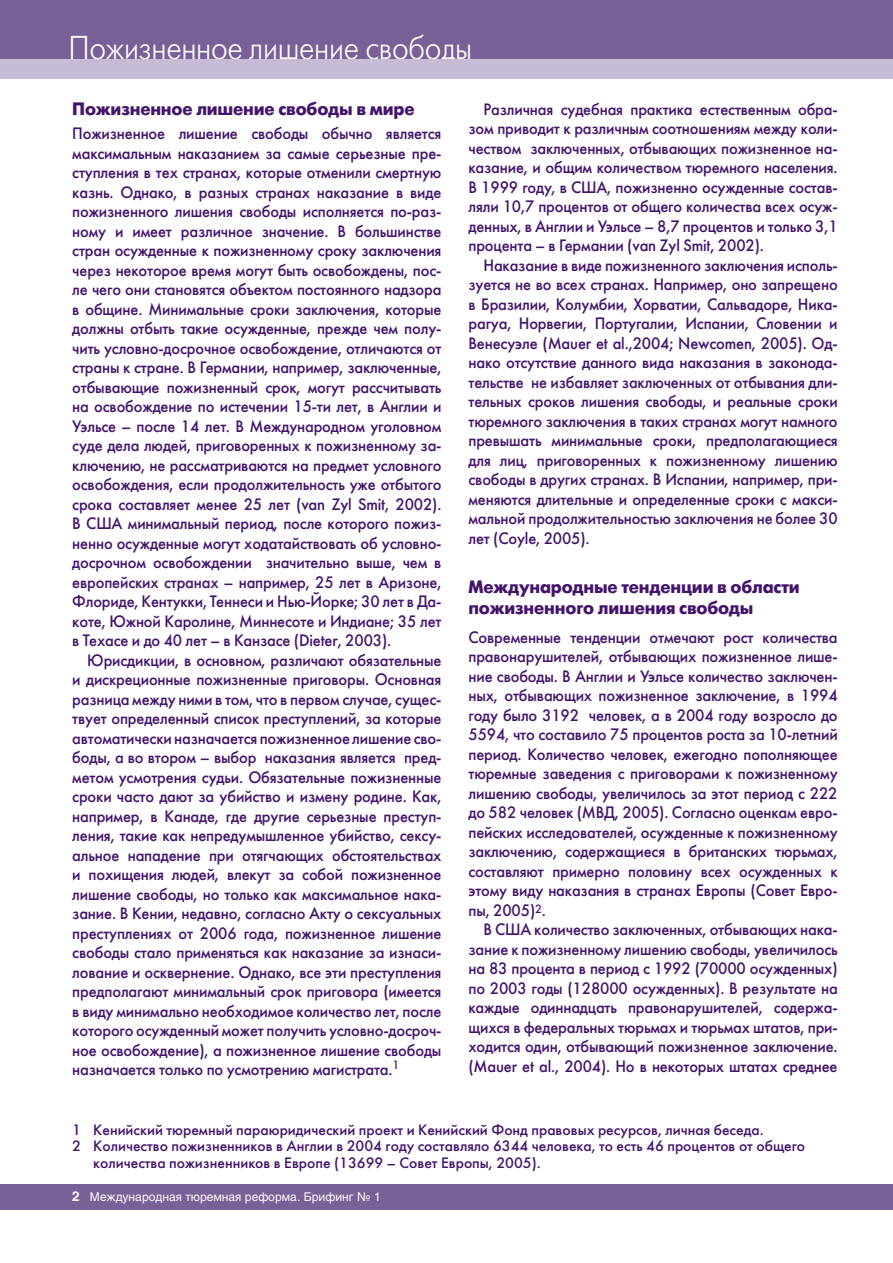
<style>
.page{position:relative;width:893px;height:1263px;background:#fff}
.page>*{position:absolute;margin:0;border:0;box-sizing:border-box;transform-origin:0 0}
.t1{font:33px "Futuris Light C";letter-spacing:-.01em;color:#fff;scale:.9 1}
.t2{font:700 18px/21px "Futuris C";letter-spacing:-.01em;color:#44146b;scale:.96 1}
.t3{font:16.5px/19.5px "Futuris C";letter-spacing:-.01em;color:#44146b;text-align:justify;scale:.96 1}
.t4{font:15px "Futuris C";color:#44146b}
.t5{font:12px "Helios";color:#fbfafc}
</style>
<div class="page">
<div style="left:0;top:1184px;width:893px;height:26px;background:#796097"></div>
<div style="left:0;top:0;width:893px;height:64px;background:#796097"></div>
<div style="left:0;top:59px;width:893px;height:20px;background:#c6bcd5"></div>
<hr style="left:892px;top:0;width:1px;height:64px;background:#796097">
<h1 class="t1" style="left:69px;top:31px;width:450px">Пожизненное лишение свободы</h1>
<p class="t2" style="left:72px;top:99px;width:358px">Пожизненное лишение свободы в мире</p>
<p class="t3" style="left:72px;top:124px;width:386px">Пожизненное лишение свободы обычно является максимальным наказанием за самые серьезные пре&shy;ступления в тех странах, которые отменили смертную казнь. Однако, в разных странах наказание в виде пожизненного лишения свободы исполняется по-раз&shy;ному и имеет различное значение. В большинстве стран осужденные к пожизненному сроку заключения через некоторое время могут быть освобождены, пос&shy;ле чего они становятся объектом постоянного надзора в общине. Минимальные сроки заключения, которые должны отбыть такие осужденные, прежде чем полу&shy;чить условно-досрочное освобождение, отличаются от страны к стране. В Германии, например, заключенные, отбывающие пожизненный срок, могут рассчитывать на освобождение по истечении 15-ти лет, в Англии и Уэльсе – после 14 лет. В Международном уголовном суде дела людей, приговоренных к пожизненному за&shy;ключению, не рассматриваются на предмет условного освобождения, если продолжительность уже отбытого срока составляет менее 25 лет (van Zyl Smit, 2002).<br>В США минимальный период, после которого пожиз&shy;ненно осужденные могут ходатайствовать об условно&shy;досрочном освобождении значительно выше, чем в европейских странах – например, 25 лет в Аризоне, Флориде, Кентукки, Теннеси и Нью-Йорке; 30 лет в Да&shy;коте, Южной Каролине, Миннесоте и Индиане; 35 лет в Техасе и до 40 лет – в Канзасе (Dieter, 2003).</p>
<p class="t3" style="left:72px;top:650px;width:386px;text-indent:15px">Юрисдикции, в основном, различают обязательные и дискреционные пожизненные приговоры. Основная разница между ними в том, что в первом случае, сущес&shy;твует определенный список преступлений, за которые автоматически назначается пожизненное лишение сво&shy;боды, а во втором – выбор наказания является пред&shy;метом усмотрения судьи. Обязательные пожизненные сроки часто дают за убийство и измену родине. Как, например, в Канаде, где другие серьезные преступ&shy;ления, такие как непредумышленное убийство, сексу&shy;альное нападение при отягчающих обстоятельствах и похищения людей, влекут за собой пожизненное лишение свободы, но только как максимальное нака&shy;зание. В Кении, недавно, согласно Акту о сексуальных преступлениях от 2006 года, пожизненное лишение свободы стало применяться как наказание за изнаси&shy;лование и осквернение. Однако, все эти преступления предполагают минимальный срок приговора (имеется в виду минимально необходимое количество лет, после которого осужденный может получить условно-досроч&shy;ное освобождение), а пожизненное лишение свободы назначается только по усмотрению магистрата.<sup>1</sup></p>
<p class="t3" style="left:468px;top:99px;width:386px;text-indent:15px">Различная судебная практика естественным обра&shy;зом приводит к различным соотношениям между коли&shy;чеством заключенных, отбывающих пожизненное на&shy;казание, и общим количеством тюремного населения.<br>В 1999 году, в США, пожизненно осужденные состав&shy;ляли 10,7 процентов от общего количества всех осуж&shy;денных, в Англии и Уэльсе – 8,7 процентов и только 3,1 процента – в Германии (van Zyl Smit, 2002).</p>
<p class="t3" style="left:468px;top:255px;width:386px;text-indent:15px">Наказание в виде пожизненного заключения исполь&shy;зуется не во всех странах. Например, оно запрещено в Бразилии, Колумбии, Хорватии, Сальвадоре, Ника&shy;рагуа, Норвегии, Португалии, Испании, Словении и Венесуэле (Mauer et al.,2004; Newcomen, 2005). Од&shy;нако отсутствие данного вида наказания в законода&shy;тельстве не избавляет заключенных от отбывания дли&shy;тельных сроков лишения свободы, и реальные сроки тюремного заключения в таких странах могут намного превышать минимальные сроки, предполагающиеся для лиц, приговоренных к пожизненному лишению свободы в других странах. В Испании, например, при&shy;меняются длительные и определенные сроки с макси&shy;мальной продолжительностью заключения не более 30 лет (Coyle, 2005).</p>
<p class="t2" style="left:468px;top:577px;width:346px">Международные тенденции в области пожизненного лишения свободы</p>
<p class="t3" style="left:468px;top:627px;width:386px">Современные тенденции отмечают рост количества правонарушителей, отбывающих пожизненное лише&shy;ние свободы. В Англии и Уэльсе количество заключен&shy;ных, отбывающих пожизненное заключение, в 1994 году было 3192 человек, а в 2004 году возросло до 5594, что составило 75 процентов роста за 10-летний период. Количество человек, ежегодно пополняющее тюремные заведения с приговорами к пожизненному лишению свободы, увеличилось за этот период с 222 до 582 человек (МВД, 2005). Согласно оценкам евро&shy;пейских исследователей, осужденные к пожизненному заключению, содержащиеся в британских тюрьмах, составляют примерно половину всех осужденных к этому виду наказания в странах Европы (Совет Евро&shy;пы, 2005)<sup>2</sup>.</p>
<p class="t3" style="left:468px;top:920px;width:386px;text-indent:15px">В США количество заключенных, отбывающих нака&shy;зание к пожизненному лишению свободы, увеличилось на 83 процента в период с 1992 (70000 осужденных) по 2003 годы (128000 осужденных). В результате на каждые одиннадцать правонарушителей, содержа&shy;щихся в федеральных тюрьмах и тюрьмах штатов, при&shy;ходится один, отбывающий пожизненное заключение. (Mauer et al., 2004). Но в некоторых штатах среднее</p>
<p class="t4" style="left:72px;top:1120px;width:693px">1 Кенийский тюремный параюридический проект и Кенийский Фонд правовых ресурсов, личная беседа.</p>
<p class="t4" style="left:72px;top:1137px;width:734px">2 Количество пожизненников в Англии в 2004 году составляло 6344 человека, то есть 46 процентов от общего</p>
<p class="t4" style="left:93px;top:1153px;width:449px">количества пожизненников в Европе (13699 – Совет Европы, 2005).</p>
<p class="t5" style="left:90px;top:1189px;width:292px">Международная тюремная реформа. Брифинг № 1</p>
</div>
